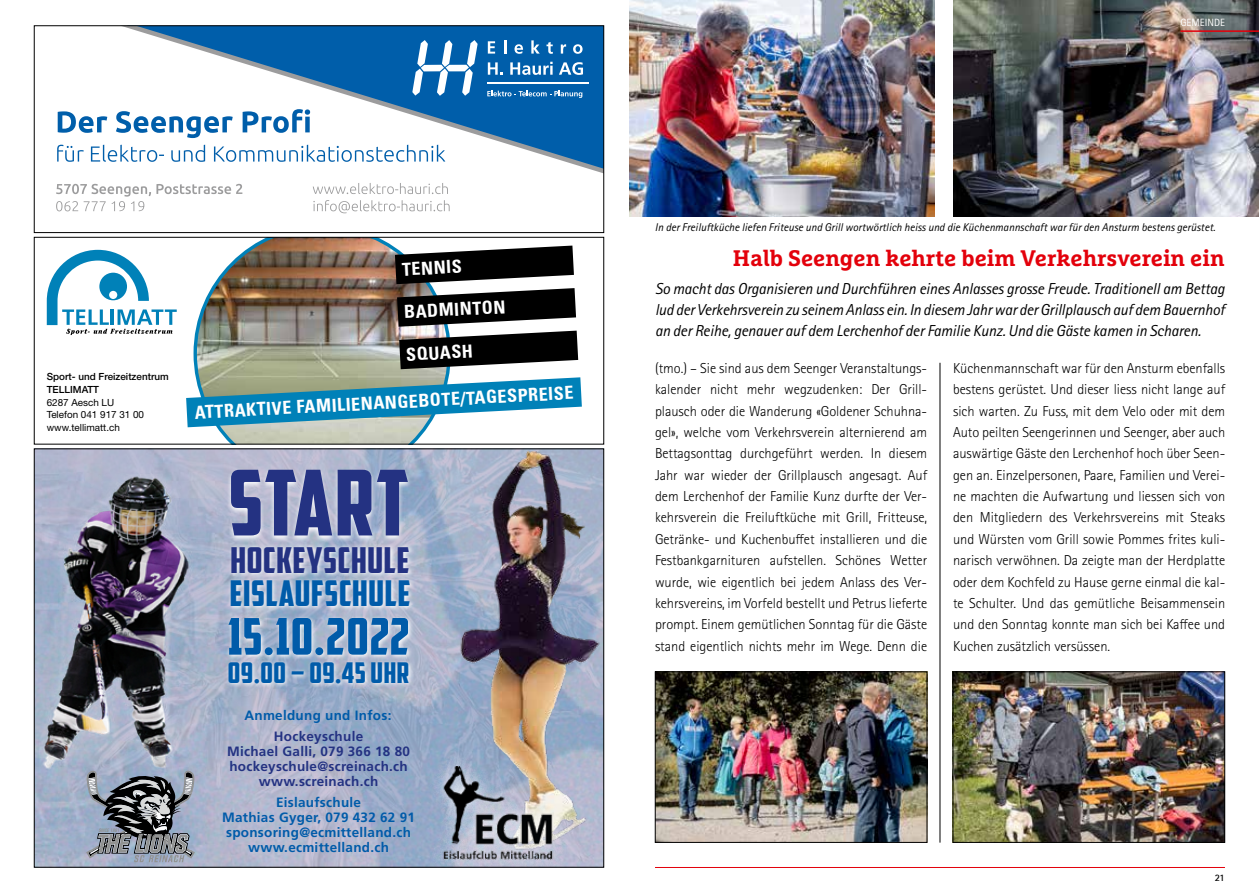
<style>
.page{position:relative;width:1259px;height:893px;background:#fff}
.page>*{position:absolute;margin:0;border:0;box-sizing:border-box;transform-origin:0 0}
.t1{font:90.75px "American Captain";letter-spacing:.015em;color:#243282}
.t2{font:50.55px "American Captain";letter-spacing:.02em;color:#005ba9}
.t3{font:35.85px "American Captain";letter-spacing:.02em;color:#243282}
.t4{font:35.7px "American Captain";letter-spacing:.02em;color:#005ba9}
.t5{font:28.8px "American Captain";letter-spacing:.02em;color:#005ba9}
.t6{font:700 22.5px "Marselis Slab Pro";color:#e3000b}
.t7{font:700 condensed 18px "Univers LT Std";color:#fff}
.t8{font:italic 15.9px/21.3px "Rotis Sans Serif Std";letter-spacing:-.01em;color:#000;text-align:justify}
.t9{font:300 14.4px/21.3px "Rotis Sans Serif Std";color:#000;text-align:justify}
.t10{font:700 13.5px/15px "Frutiger LT Std";letter-spacing:.02em;color:#005ba9;text-align:center}
.t11{font:700 13.5px/15px "Frutiger LT Std";letter-spacing:.02em;color:#243282;text-align:center}
.t12{font:italic 11.25px "Rotis Sans Serif Std";color:#000}
.t13{font:10.5px "Rotis Sans Serif Std";color:#fff}
.t14{font:9.9px/12.8px "Helvetica Neue LT Std";color:#000}
.t15{font:500 9.9px/12.8px "Helvetica Neue LT Std";color:#000}
.t16{font:700 9.9px "Rotis Sans Serif Std";color:#000}
</style>
<div class="page">
<img style="left:629px;top:0;width:306px;height:216px">
<img style="left:954px;top:674px;width:269px;height:167px">
<div style="left:952px;top:672px;width:273px;height:171px;border:1px solid #000"></div>
<img style="left:657px;top:674px;width:268px;height:167px">
<div style="left:655px;top:672px;width:272px;height:171px;border:1px solid #000"></div>
<img style="left:953px;top:0;width:306px;height:216px">
<hr style="left:939px;top:363px;width:1px;height:480px;background:#000">
<img style="left:36px;top:451px;width:566px;height:414px">
<img style="left:437px;top:451px;width:165px;height:405px">
<div style="left:226px;top:615px;width:189px;height:74px;background:#fff;opacity:.95"></div>
<img style="left:39px;top:474px;width:164px;height:308px">
<svg style="left:86px;top:771px;width:109px;height:91px"></svg>
<svg style="left:428px;top:751px;width:139px;height:114px"></svg>
<img style="left:434px;top:767px;width:127px;height:98px">
<div style="left:227px;top:468px;width:185px;height:75px;background:#fff;opacity:.95"></div>
<div style="left:227px;top:544px;width:188px;height:68px;background:#fff;opacity:.95"></div>
<hr style="left:1180px;top:30px;width:79px;height:2px;background:#e3000b">
<hr style="left:655px;top:867px;width:570px;height:1px;background:#e3000b">
<img style="left:193px;top:239px;width:257px;height:203px">
<svg style="left:186px;top:377px;width:396px;height:50px"></svg>
<svg style="left:47px;top:250px;width:130px;height:85px"></svg>
<svg style="left:395px;top:246px;width:183px;height:123px"></svg>
<div style="left:34px;top:237px;width:570px;height:207px;border:1px solid #000"></div>
<svg style="left:120px;top:28px;width:482px;height:145px"></svg>
<svg style="left:412px;top:40px;width:65px;height:56px"></svg>
<svg style="left:488px;top:41px;width:7px;height:13px"></svg>
<svg style="left:504px;top:40px;width:2px;height:14px"></svg>
<svg style="left:514px;top:44px;width:9px;height:10px"></svg>
<svg style="left:531px;top:40px;width:9px;height:14px"></svg>
<svg style="left:546px;top:42px;width:7px;height:12px"></svg>
<svg style="left:561px;top:44px;width:5px;height:10px"></svg>
<svg style="left:573px;top:44px;width:9px;height:10px"></svg>
<svg style="left:488px;top:62px;width:15px;height:13px"></svg>
<svg style="left:510px;top:62px;width:42px;height:13px"></svg>
<svg style="left:559px;top:62px;width:24px;height:13px"></svg>
<svg style="left:487px;top:91px;width:95px;height:7px"></svg>
<hr style="left:487px;top:82px;width:102px;height:2px;background:#fff">
<svg style="left:58px;top:109px;width:252px;height:29px"></svg>
<svg style="left:56px;top:184px;width:186px;height:27px"></svg>
<svg style="left:313px;top:200px;width:137px;height:13px"></svg>
<svg style="left:313px;top:183px;width:135px;height:11px"></svg>
<svg style="left:57px;top:145px;width:388px;height:17px"></svg>
<div style="left:34px;top:26px;width:570px;height:207px;border:1px solid #000"></div>
<p class="t15" style="left:47px;top:370px;width:123px">Sport- und Freizeitzentrum<br>TELLIMATT</p>
<p class="t14" style="left:47px;top:396px;width:99px">6287 Aesch LU<br>Telefon 041 917 31 00 www.tellimatt.ch</p>
<p class="t7" style="left:401px;top:258px;width:61px;rotate:-3deg">TENNIS</p>
<p class="t7" style="left:403px;top:301px;width:103px;rotate:-3deg">BADMINTON</p>
<p class="t7" style="left:406px;top:343px;width:68px;rotate:-3deg">SQUASH</p>
<p class="t7" style="left:194px;top:401px;width:381px;rotate:-3deg">ATTRAKTIVE FAMILIENANGEBOTE/TAGESPREISE</p>
<h1 class="t1" style="left:228px;top:448px;width:182px">START</h1>
<h3 class="t3" style="left:230px;top:538px;width:181px">HOCKEYSCHULE</h3>
<h3 class="t4" style="left:230px;top:572px;width:182px">EISLAUFSCHULE</h3>
<h2 class="t2" style="left:228px;top:606px;width:183px">15.10.2022</h2>
<h3 class="t5" style="left:228px;top:655px;width:183px">09.00 – 09.45 UHR</h3>
<p class="t10" style="left:244px;top:708px;width:148px">Anmeldung und Infos:</p>
<p class="t11" style="left:227px;top:729px;width:184px">Hockeyschule<br>Michael Galli, 079 366 18 80 hockeyschule@screinach.ch www.screinach.ch</p>
<p class="t10" style="left:222px;top:795px;width:194px">Eislaufschule<br>Mathias Gyger, 079 432 62 91 sponsoring@ecmittelland.ch www.ecmittelland.ch</p>
<p class="t13" style="left:1180px;top:16px;width:46px">GEMEINDE</p>
<p class="t12" style="left:655px;top:220px;width:562px">In der Freiluftküche liefen Friteuse und Grill wortwörtlich heiss und die Küchenmannschaft war für den Ansturm bestens gerüstet.</p>
<h3 class="t6" style="left:733px;top:244px;width:493px">Halb Seengen kehrte beim Verkehrsverein ein</h3>
<p class="t8" style="left:655px;top:278px;width:571px">So macht das Organisieren und Durchführen eines Anlasses grosse Freude. Traditionell am Bettag lud der Verkehrsverein zu seinem Anlass ein. In diesem Jahr war der Grillplausch auf dem Bauernhof an der Reihe, genauer auf dem Lerchenhof der Familie Kunz. Und die Gäste kamen in Scharen.</p>
<p class="t9" style="left:655px;top:357px;width:274px">(tmo.) – Sie sind aus dem Seenger Veranstaltungs&shy;kalender nicht mehr wegzudenken: Der Grill&shy;plausch oder die Wanderung «Goldener Schuhna&shy;gel», welche vom Verkehrsverein alternierend am Bettagsonttag durchgeführt werden. In diesem Jahr war wieder der Grillplausch angesagt. Auf dem Lerchenhof der Familie Kunz durfte der Ver&shy;kehrsverein die Freiluftküche mit Grill, Fritteuse, Getränke- und Kuchenbuffet installieren und die Festbankgarnituren aufstellen. Schönes Wetter wurde, wie eigentlich bei jedem Anlass des Ver&shy;kehrsvereins, im Vorfeld bestellt und Petrus lieferte prompt. Einem gemütlichen Sonntag für die Gäste stand eigentlich nichts mehr im Wege. Denn die</p>
<p class="t9" style="left:953px;top:357px;width:274px">Küchenmannschaft war für den Ansturm ebenfalls bestens gerüstet. Und dieser liess nicht lange auf sich warten. Zu Fuss, mit dem Velo oder mit dem Auto peilten Seengerinnen und Seenger, aber auch auswärtige Gäste den Lerchenhof hoch über Seen&shy;gen an. Einzelpersonen, Paare, Familien und Verei&shy;ne machten die Aufwartung und liessen sich von den Mitgliedern des Verkehrsvereins mit Steaks und Würsten vom Grill sowie Pommes frites kuli&shy;narisch verwöhnen. Da zeigte man der Herdplatte oder dem Kochfeld zu Hause gerne einmal die kal&shy;te Schulter. Und das gemütliche Beisammensein und den Sonntag konnte man sich bei Kaffee und</p>
<p class="t9" style="left:953px;top:635px;width:159px">Kuchen zusätzlich versüssen.</p>
<p class="t16" style="left:1214px;top:871px;width:12px">21</p>
</div>
